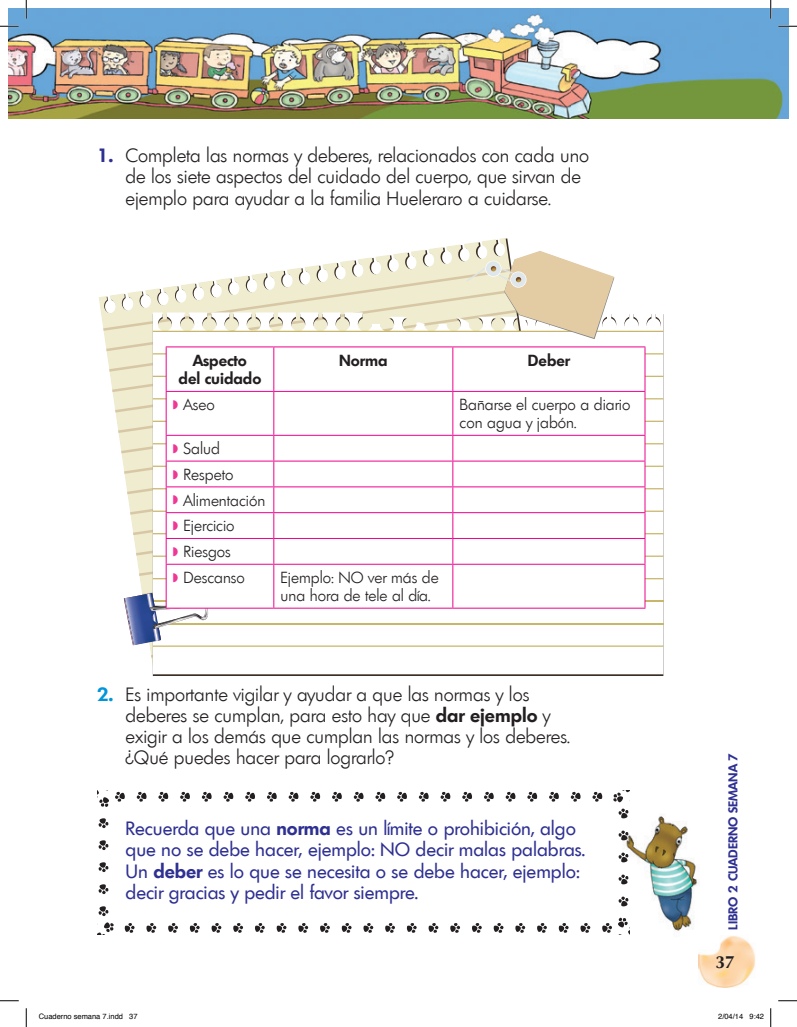
<style>
.page{position:relative;width:797px;height:1027px;background:#fff}
.page>*{position:absolute;margin:0;border:0;box-sizing:border-box;transform-origin:0 0}
.t1{font:300 18.75px/21.2px "Limerick";color:#231f20}
.t2{font:18.75px/21.2px "Limerick";color:#2e3092}
.t3{font:700 17.5px "Optima";color:#231f20}
.t4{font:300 15.62px/25.8px "Limerick";color:#231f20}
.t5{font:600 15.62px/18.1px "Limerick";color:#231f20;text-align:center}
.t6{font:600 12.5px "Limerick";color:#2e3092}
.t7{font:7.5px "Helvetica";color:#000}
.s1{font-weight:600;color:#2e3092}
.s2{color:#ed3896}
.s3{font-weight:600;color:#0095d9}
.s4{font-weight:600}
</style>
<div class="page">
<img style="left:698px;top:936px;width:57px;height:51px">
<img style="left:9px;top:9px;width:779px;height:109px">
<img style="left:619px;top:802px;width:80px;height:146px">
<svg style="left:618px;top:896px;width:10px;height:10px"></svg>
<svg style="left:618px;top:874px;width:10px;height:10px"></svg>
<svg style="left:618px;top:852px;width:10px;height:10px"></svg>
<svg style="left:618px;top:830px;width:10px;height:10px"></svg>
<svg style="left:618px;top:808px;width:10px;height:10px"></svg>
<svg style="left:592px;top:792px;width:10px;height:10px"></svg>
<svg style="left:570px;top:792px;width:10px;height:10px"></svg>
<svg style="left:549px;top:792px;width:10px;height:10px"></svg>
<svg style="left:527px;top:792px;width:10px;height:10px"></svg>
<svg style="left:505px;top:792px;width:10px;height:10px"></svg>
<svg style="left:484px;top:792px;width:10px;height:10px"></svg>
<svg style="left:462px;top:792px;width:10px;height:10px"></svg>
<svg style="left:440px;top:792px;width:10px;height:10px"></svg>
<svg style="left:419px;top:792px;width:10px;height:10px"></svg>
<svg style="left:397px;top:792px;width:10px;height:10px"></svg>
<svg style="left:375px;top:792px;width:10px;height:10px"></svg>
<svg style="left:353px;top:792px;width:10px;height:10px"></svg>
<svg style="left:332px;top:792px;width:10px;height:10px"></svg>
<svg style="left:310px;top:792px;width:10px;height:10px"></svg>
<svg style="left:288px;top:792px;width:10px;height:10px"></svg>
<svg style="left:267px;top:792px;width:10px;height:10px"></svg>
<svg style="left:245px;top:792px;width:10px;height:10px"></svg>
<svg style="left:223px;top:792px;width:10px;height:10px"></svg>
<svg style="left:202px;top:792px;width:10px;height:10px"></svg>
<svg style="left:180px;top:792px;width:10px;height:10px"></svg>
<svg style="left:158px;top:792px;width:10px;height:10px"></svg>
<svg style="left:137px;top:792px;width:10px;height:10px"></svg>
<svg style="left:115px;top:792px;width:10px;height:10px"></svg>
<svg style="left:98px;top:818px;width:10px;height:10px"></svg>
<svg style="left:98px;top:840px;width:10px;height:10px"></svg>
<svg style="left:98px;top:862px;width:10px;height:10px"></svg>
<svg style="left:98px;top:884px;width:10px;height:10px"></svg>
<svg style="left:98px;top:906px;width:10px;height:10px"></svg>
<svg style="left:125px;top:923px;width:10px;height:10px"></svg>
<svg style="left:146px;top:923px;width:10px;height:10px"></svg>
<svg style="left:168px;top:923px;width:10px;height:10px"></svg>
<svg style="left:190px;top:923px;width:10px;height:10px"></svg>
<svg style="left:211px;top:923px;width:10px;height:10px"></svg>
<svg style="left:233px;top:923px;width:10px;height:10px"></svg>
<svg style="left:255px;top:923px;width:10px;height:10px"></svg>
<svg style="left:276px;top:923px;width:10px;height:10px"></svg>
<svg style="left:298px;top:923px;width:10px;height:10px"></svg>
<svg style="left:320px;top:923px;width:10px;height:10px"></svg>
<svg style="left:341px;top:923px;width:10px;height:10px"></svg>
<svg style="left:363px;top:923px;width:10px;height:10px"></svg>
<svg style="left:385px;top:923px;width:10px;height:10px"></svg>
<svg style="left:407px;top:923px;width:10px;height:10px"></svg>
<svg style="left:428px;top:923px;width:10px;height:10px"></svg>
<svg style="left:450px;top:923px;width:10px;height:10px"></svg>
<svg style="left:472px;top:923px;width:10px;height:10px"></svg>
<svg style="left:493px;top:923px;width:10px;height:10px"></svg>
<svg style="left:515px;top:923px;width:10px;height:10px"></svg>
<svg style="left:537px;top:923px;width:10px;height:10px"></svg>
<svg style="left:558px;top:923px;width:10px;height:10px"></svg>
<svg style="left:580px;top:923px;width:10px;height:10px"></svg>
<svg style="left:602px;top:923px;width:10px;height:10px"></svg>
<svg style="left:613px;top:790px;width:17px;height:12px"></svg>
<svg style="left:97px;top:790px;width:12px;height:17px"></svg>
<svg style="left:97px;top:922px;width:17px;height:13px"></svg>
<svg style="left:618px;top:918px;width:12px;height:17px"></svg>
<hr style="left:153px;top:331px;width:510px;height:1px;background:#c8b66b">
<hr style="left:153px;top:353px;width:510px;height:1px;background:#c8b66b">
<hr style="left:153px;top:376px;width:510px;height:1px;background:#c8b66b">
<hr style="left:153px;top:398px;width:510px;height:1px;background:#c8b66b">
<hr style="left:153px;top:421px;width:510px;height:1px;background:#c8b66b">
<hr style="left:153px;top:443px;width:510px;height:1px;background:#c8b66b">
<hr style="left:153px;top:466px;width:510px;height:1px;background:#c8b66b">
<hr style="left:153px;top:488px;width:510px;height:1px;background:#c8b66b">
<hr style="left:153px;top:511px;width:510px;height:1px;background:#c8b66b">
<hr style="left:153px;top:533px;width:510px;height:1px;background:#c8b66b">
<hr style="left:153px;top:556px;width:510px;height:1px;background:#c8b66b">
<hr style="left:153px;top:578px;width:510px;height:1px;background:#c8b66b">
<hr style="left:153px;top:601px;width:510px;height:1px;background:#c8b66b">
<hr style="left:153px;top:623px;width:510px;height:1px;background:#c8b66b">
<hr style="left:153px;top:645px;width:510px;height:2px;background:#c8b66b">
<svg style="left:614px;top:347px;width:30px;height:261px"></svg>
<hr style="left:453px;top:346px;width:192px;height:1px;background:#ed028c">
<hr style="left:644px;top:347px;width:1px;height:44px;background:#ed028c">
<hr style="left:453px;top:391px;width:192px;height:1px;background:#ed028c">
<hr style="left:644px;top:392px;width:1px;height:43px;background:#ed028c">
<hr style="left:453px;top:435px;width:192px;height:1px;background:#ed028c">
<hr style="left:453px;top:461px;width:192px;height:1px;background:#ed028c">
<hr style="left:453px;top:486px;width:192px;height:1px;background:#ed028c">
<hr style="left:453px;top:512px;width:192px;height:1px;background:#ed028c">
<hr style="left:453px;top:538px;width:192px;height:1px;background:#ed028c">
<svg style="left:101px;top:251px;width:513px;height:408px"></svg>
<svg style="left:644px;top:436px;width:1px;height:128px"></svg>
<hr style="left:166px;top:564px;width:108px;height:1px;background:#ed028c">
<hr style="left:166px;top:565px;width:1px;height:43px;background:#ed028c">
<hr style="left:274px;top:564px;width:179px;height:1px;background:#ed028c">
<hr style="left:273px;top:565px;width:1px;height:43px;background:#ed028c">
<hr style="left:453px;top:564px;width:192px;height:1px;background:#ed028c">
<hr style="left:452px;top:565px;width:1px;height:43px;background:#ed028c">
<hr style="left:644px;top:565px;width:1px;height:43px;background:#ed028c">
<hr style="left:166px;top:608px;width:108px;height:1px;background:#ed028c">
<hr style="left:274px;top:608px;width:179px;height:1px;background:#ed028c">
<hr style="left:453px;top:608px;width:192px;height:1px;background:#ed028c">
<svg style="left:0;top:25px;width:19px;height:2px"></svg>
<svg style="left:778px;top:25px;width:19px;height:2px"></svg>
<svg style="left:0;top:1000px;width:19px;height:1px"></svg>
<svg style="left:778px;top:1000px;width:19px;height:1px"></svg>
<svg style="left:25px;top:0;width:2px;height:19px"></svg>
<svg style="left:25px;top:1008px;width:2px;height:19px"></svg>
<svg style="left:770px;top:0;width:1px;height:19px"></svg>
<svg style="left:770px;top:1008px;width:1px;height:19px"></svg>
<p class="t1" style="left:125px;top:145px;width:465px;text-indent:-28px"><span class="s1">1.</span> Completa las normas y deberes, relacionados con cada uno de los siete aspectos del cuidado del cuerpo, que sirvan de ejemplo para ayudar a la familia Hueleraro a cuidarse.</p>
<p class="t5" style="left:178px;top:351px;width:84px">Aspecto<br>del cuidado</p>
<p class="t5" style="left:339px;top:351px;width:50px">Norma</p>
<p class="t5" style="left:528px;top:351px;width:43px">Deber</p>
<p class="t4" style="left:173px;top:392px;width:43px"><span class="s2">◗</span> Aseo</p>
<p class="t4" style="left:459px;top:395px;width:172px;line-height:18.1px">Bañarse el cuerpo a diario con agua y jabón.</p>
<p class="t4" style="left:173px;top:436px;width:94px"><span class="s2">◗</span> Salud<br><span class="s2">◗</span> Respeto<br><span class="s2">◗</span> Alimentación <span class="s2">◗</span> Ejercicio<br><span class="s2">◗</span> Riesgos<br><span class="s2">◗</span> Descanso</p>
<p class="t4" style="left:280px;top:568px;width:160px;line-height:18.1px">Ejemplo: NO ver más de una hora de tele al día.</p>
<p class="t1" style="left:125px;top:683px;width:446px;text-indent:-28px"><span class="s3">2.</span> Es importante vigilar y ayudar a que las normas y los deberes se cumplan, para esto hay que <span class="s4">dar ejemplo</span> y exigir a los demás que cumplan las normas y los deberes. ¿Qué puedes hacer para lograrlo?</p>
<p class="t2" style="left:125px;top:818px;width:461px">Recuerda que una <span class="s4">norma</span> es un límite o prohibición, algo que no se debe hacer, ejemplo: NO decir malas palabras.<br>Un <span class="s4">deber</span> es lo que se necesita o se debe hacer, ejemplo: decir gracias y pedir el favor siempre.</p>
<p class="t6" style="left:725px;top:930px;width:179px;rotate:-90deg">LIBRO 2 CUADERNO SEMANA 7</p>
<p class="t3" style="left:715px;top:952px;width:21px">37</p>
<p class="t7" style="left:39px;top:1011px;width:100px">Cuaderno semana 7.indd 37</p>
<p class="t7" style="left:718px;top:1011px;width:47px">2/04/14 9:42</p>
</div>
